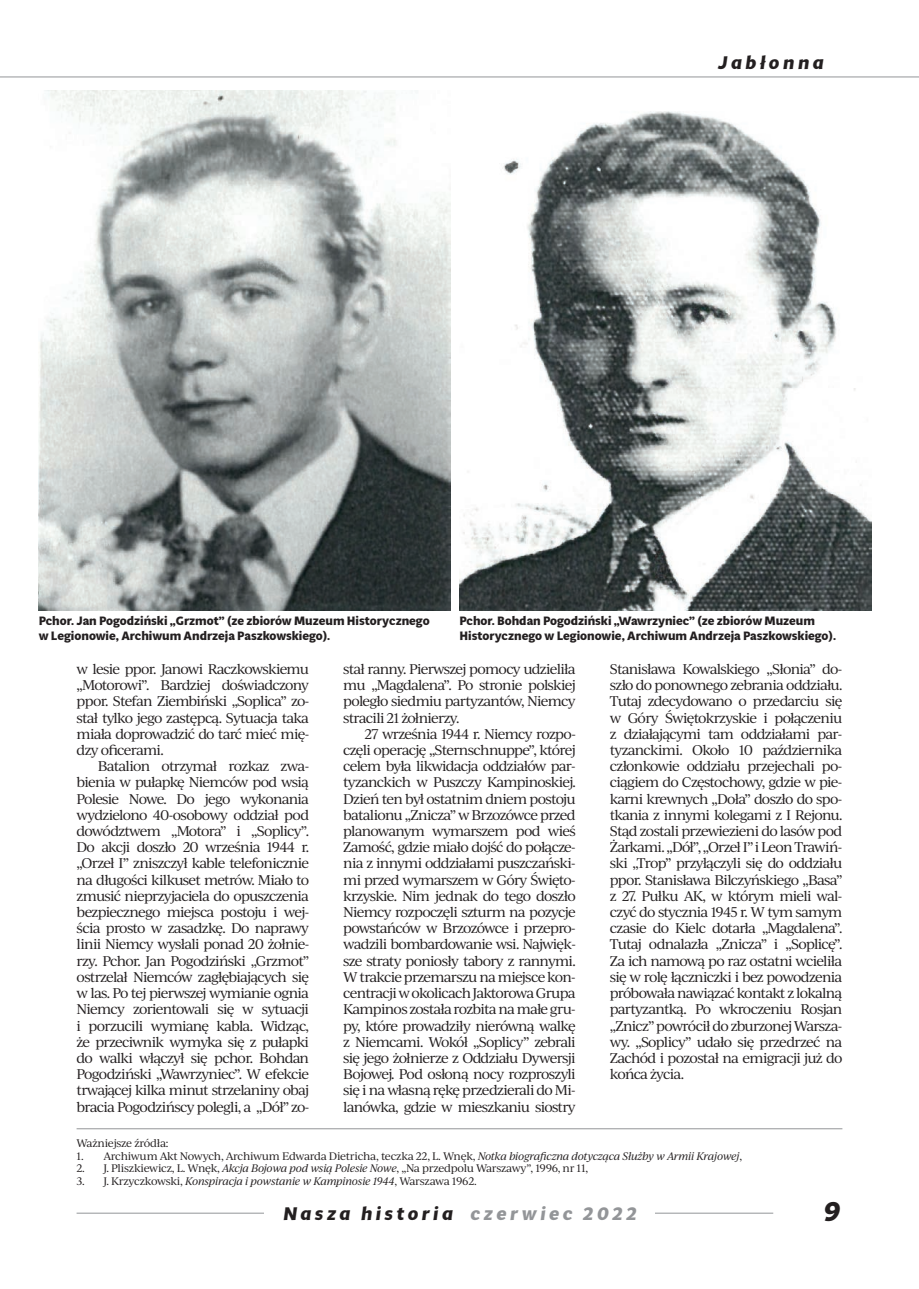
<style>
.page{position:relative;width:919px;height:1289px;background:#fff}
.page>*{position:absolute;margin:0;border:0;box-sizing:border-box;transform-origin:0 0}
.t1{font:italic 700 27px "Multi Display";color:#231f20}
.t2{font:italic 700 18px "Multi Display";letter-spacing:.2em;color:#231f20}
.t3{font:13.5px/16.2px "Ivy Journal";letter-spacing:-.06em;color:#231f20;text-align:justify}
.t4{font:700 12px/14.4px "Multi Display";color:#231f20}
.t5{font:10.5px "Ivy Journal";letter-spacing:-.03em;color:#231f20}
.t6{font:italic 10.5px "Ivy Journal";letter-spacing:-.02em;color:#231f20}
.s1{font-style:italic}
.s2{font-style:normal}
.s3{color:#939598}
</style>
<div class="page">
<hr style="left:77px;top:1212px;width:696px;height:1px;background:#939598">
<div style="left:264px;top:1198px;width:390px;height:30px;background:#fff"></div>
<hr style="left:77px;top:1128px;width:765px;height:1px;background:#939598">
<hr style="left:0;top:77px;width:918px;height:1px;background:#939598">
<img style="left:39px;top:90px;width:412px;height:520px">
<img style="left:459px;top:111px;width:412px;height:499px">
<h2 class="t2" style="left:718px;top:50px;width:107px">Jabłonna</h2>
<p class="t4" style="left:39px;top:613px;width:392px">Pchor. Jan Pogodziński „Grzmot” (ze zbiorów Muzeum Historycznego w Legionowie, Archiwum Andrzeja Paszkowskiego).</p>
<p class="t4" style="left:459px;top:613px;width:378px">Pchor. Bohdan Pogodziński „Wawrzyniec” (ze zbiorów Muzeum<br>Historycznego w Legionowie, Archiwum Andrzeja Paszkowskiego).</p>
<p class="t3" style="left:77px;top:660px;width:234px">w lesie ppor. Janowi Raczkowskiemu „Motorowi”. Bardziej doświadczony ppor. Stefan Ziembiński „Soplica” zo&shy;stał tylko jego zastępcą. Sytuacja taka miała doprowadzić do tarć mieć mię&shy;dzy oficerami.</p>
<p class="t3" style="left:77px;top:757px;width:235px;text-indent:21px">Batalion otrzymał rozkaz zwa&shy;bienia w pułapkę Niemców pod wsią Polesie Nowe. Do jego wykonania wydzielono 40-osobowy oddział pod dowództwem „Motora” i „Soplicy”.<br>Do akcji doszło 20 września 1944 r. „Orzeł I” zniszczył kable telefonicznie na długości kilkuset metrów. Miało to zmusić nieprzyjaciela do opuszczenia bezpiecznego miejsca postoju i wej&shy;ścia prosto w zasadzkę. Do naprawy linii Niemcy wysłali ponad 20 żołnie&shy;rzy. Pchor. Jan Pogodziński „Grzmot” ostrzelał Niemców zagłębiających się w las. Po tej pierwszej wymianie ognia Niemcy zorientowali się w sytuacji i porzucili wymianę kabla. Widząc, że przeciwnik wymyka się z pułapki do walki włączył się pchor. Bohdan Pogodziński „Wawrzyniec”. W efekcie trwającej kilka minut strzelaniny obaj bracia Pogodzińscy polegli, a „Dół” zo-</p>
<p class="t3" style="left:343px;top:660px;width:235px">stał ranny. Pierwszej pomocy udzieliła mu „Magdalena”. Po stronie polskiej poległo siedmiu partyzantów, Niemcy stracili 21 żołnierzy.</p>
<p class="t3" style="left:343px;top:725px;width:235px;text-indent:21px">27 września 1944 r. Niemcy rozpo&shy;częli operację „Sternschnuppe”, której celem była likwidacja oddziałów par&shy;tyzanckich w Puszczy Kampinoskiej.<br>Dzień ten był ostatnim dniem postoju batalionu „Znicza” w Brzozówce przed planowanym wymarszem pod wieś Zamość, gdzie miało dojść do połącze&shy;nia z innymi oddziałami puszczański&shy;mi przed wymarszem w Góry Święto&shy;krzyskie. Nim jednak do tego doszło Niemcy rozpoczęli szturm na pozycje powstańców w Brzozówce i przepro&shy;wadzili bombardowanie wsi. Najwięk&shy;sze straty poniosły tabory z rannymi.<br>W trakcie przemarszu na miejsce kon&shy;centracji w okolicach Jaktorowa Grupa Kampinos została rozbita na małe gru&shy;py, które prowadziły nierówną walkę z Niemcami. Wokół „Soplicy” zebrali się jego żołnierze z Oddziału Dywersji Bojowej. Pod osłoną nocy rozproszyli się i na własną rękę przedzierali do Mi&shy;lanówka, gdzie w mieszkaniu siostry</p>
<p class="t3" style="left:609px;top:660px;width:234px">Stanisława Kowalskiego „Słonia” do&shy;szło do ponownego zebrania oddziału.<br>Tutaj zdecydowano o przedarciu się w Góry Świętokrzyskie i połączeniu z działającymi tam oddziałami par&shy;tyzanckimi. Około 10 października członkowie oddziału przejechali po&shy;ciągiem do Częstochowy, gdzie w pie&shy;karni krewnych „Doła” doszło do spo&shy;tkania z innymi kolegami z I Rejonu.<br>Stąd zostali przewiezieni do lasów pod Żarkami. „Dół”, „Orzeł I” i Leon Trawiń&shy;ski „Trop” przyłączyli się do oddziału ppor. Stanisława Bilczyńskiego „Basa” z 27. Pułku AK, w którym mieli wal&shy;czyć do stycznia 1945 r. W tym samym czasie do Kielc dotarła „Magdalena”.<br>Tutaj odnalazła „Znicza” i „Soplicę”.<br>Za ich namową po raz ostatni wcieliła się w rolę łączniczki i bez powodzenia próbowała nawiązać kontakt z lokalną partyzantką. Po wkroczeniu Rosjan „Znicz” powrócił do zburzonej Warsza&shy;wy. „Soplicy” udało się przedrzeć na Zachód i pozostał na emigracji już do końca życia.</p>
<p class="t5" style="left:77px;top:1135px;width:93px">Ważniejsze źródła:</p>
<p class="t5" style="left:77px;top:1148px;width:667px">1. Archiwum Akt Nowych, Archiwum Edwarda Dietricha, teczka 22, L. Wnęk, <span class="s1">Notka biograficzna dotycząca Służby w Armii Krajowej</span>,</p>
<p class="t5" style="left:77px;top:1160px;width:513px">2. J. Pliszkiewicz, L. Wnęk, <span class="s1">Akcja Bojowa pod wsią Polesie Nowe</span>, „Na przedpolu Warszawy”, 1996, nr 11,</p>
<p class="t6" style="left:77px;top:1173px;width:401px"><span class="s2">3. J. Krzyczkowski,</span> Konspiracja i powstanie w Kampinosie 1944<span class="s2">, Warszawa 1962.</span></p>
<h2 class="t2" style="left:283px;top:1201px;width:355px">Nasza historia <span class="s3">czerwiec 2022</span></h2>
<h1 class="t1" style="left:824px;top:1192px;width:18px">9</h1>
</div>
